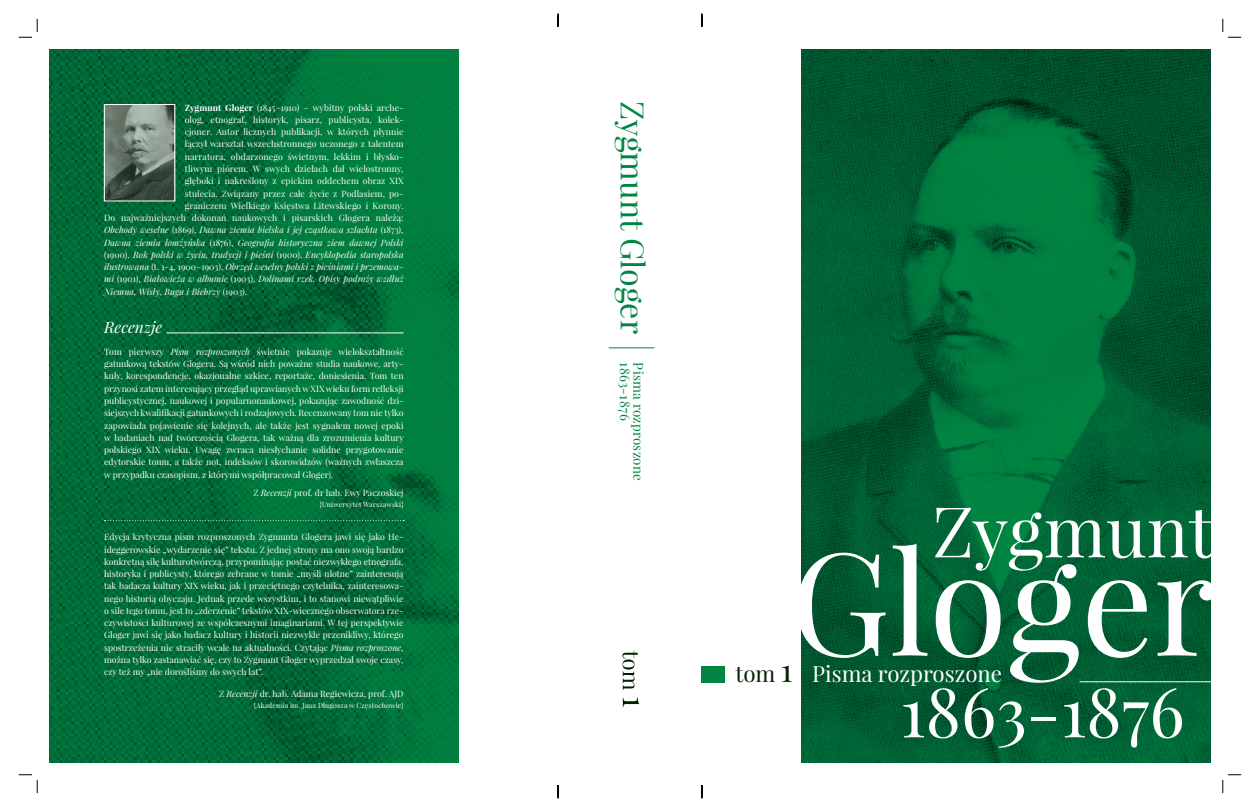
<style>
.page{position:relative;width:1260px;height:812px;background:#fff}
.page>*{position:absolute;margin:0;border:0;box-sizing:border-box;transform-origin:0 0}
.t1{font:142.8px "Playfair Display";color:#fff}
.t2{font:70.09px "Playfair Display";color:#fff}
.t3{font:68.16px "Playfair Display";color:#fff}
.t4{font:32.11px "Playfair Display";color:#008642}
.t5{font:22.31px "Playfair Display";color:#fff}
.t6{font:22.31px "Playfair Display";color:#020}
.t7{font:italic 15.75px "Playfair Display";color:#fff}
.t8{font:13.39px "Playfair Display";letter-spacing:.02em;color:#008642}
.t9{font:8.75px/12.2px "Playfair Display";letter-spacing:.01em;color:#fff;text-align:justify}
.t10{font:italic 8.75px "Playfair Display";letter-spacing:.01em;color:#fff}
.t11{font:7px "Playfair Display";letter-spacing:.02em;color:#fff}
.s1{font-weight:700}
.s2{font-style:normal}
.s3{font-style:italic}
.s4{font-size:31.5px}
</style>
<div class="page">
<img style="left:801px;top:50px;width:409px;height:711px">
<img style="left:50px;top:50px;width:409px;height:711px">
<svg style="left:105px;top:520px;width:299px;height:1px"></svg>
<hr style="left:609px;top:347px;width:45px;height:1px;background:#008642">
<hr style="left:1080px;top:681px;width:143px;height:1px;background:#fff">
<hr style="left:166px;top:332px;width:238px;height:1px;background:#fff">
<svg style="left:622px;top:650px;width:17px;height:56px"></svg>
<img style="left:106px;top:106px;width:67px;height:93px">
<div style="left:104px;top:104px;width:71px;height:97px;border:1px solid #fff"></div>
<div style="left:702px;top:665px;width:23px;height:16px;background:#008642"></div>
<svg style="left:19px;top:19px;width:19px;height:19px"></svg>
<svg style="left:19px;top:774px;width:19px;height:18px"></svg>
<svg style="left:1222px;top:19px;width:19px;height:19px"></svg>
<svg style="left:1222px;top:774px;width:19px;height:18px"></svg>
<svg style="left:558px;top:14px;width:1px;height:13px"></svg>
<svg style="left:558px;top:785px;width:1px;height:12px"></svg>
<svg style="left:701px;top:14px;width:2px;height:13px"></svg>
<svg style="left:701px;top:785px;width:2px;height:12px"></svg>
<p class="t9" style="left:185px;top:101px;width:220px"><span class="s1">Zygmunt Gloger</span> (1845–1910) – wybitny polski arche-</p>
<p class="t9" style="left:185px;top:113px;width:220px">olog, etnograf, historyk, pisarz, publicysta, kolek-</p>
<p class="t9" style="left:185px;top:126px;width:220px">cjoner. Autor licznych publikacji, w których płynnie</p>
<p class="t9" style="left:185px;top:138px;width:220px">łączył warsztat wszechstronnego uczonego z talentem</p>
<p class="t9" style="left:185px;top:150px;width:220px">narratora, obdarzonego świetnym, lekkim i błysko-</p>
<p class="t9" style="left:185px;top:162px;width:220px">tliwym piórem. W swych dziełach dał wielostronny,</p>
<p class="t9" style="left:185px;top:175px;width:220px">głęboki i nakreślony z epickim oddechem obraz XIX</p>
<p class="t9" style="left:185px;top:187px;width:220px">stulecia. Związany przez całe życie z Podlasiem, po-</p>
<p class="t9" style="left:185px;top:199px;width:220px">graniczem Wielkiego Księstwa Litewskiego i Korony.</p>
<p class="t9" style="left:104px;top:211px;width:301px">Do najważniejszych dokonań naukowych i pisarskich Glogera należą:</p>
<p class="t10" style="left:104px;top:224px;width:301px">Obchody weselne <span class="s2">(1869),</span> Dawna ziemia bielska i jej cząstkowa szlachta <span class="s2">(1873),</span></p>
<p class="t10" style="left:104px;top:236px;width:301px">Dawna ziemia łomżyńska <span class="s2">(1876),</span> Geografia historyczna ziem dawnej Polski</p>
<p class="t10" style="left:104px;top:248px;width:301px"><span class="s2">(1900),</span> Rok polski w życiu, tradycji i pieśni <span class="s2">(1900),</span> Encyklopedia staropolska</p>
<p class="t10" style="left:104px;top:261px;width:301px">ilustrowana <span class="s2">(t. 1-4, 1900–1903),</span> Obrzęd weselny polski z pieśniami i przemowa-</p>
<p class="t10" style="left:104px;top:273px;width:301px">mi <span class="s2">(1901),</span> Białowieża w albumie <span class="s2">(1903),</span> Dolinami rzek. Opisy podroży wzdłuż</p>
<p class="t10" style="left:104px;top:285px;width:144px">Niemna, Wisły, Bugu i Biebrzy <span class="s2">(1903).</span></p>
<p class="t7" style="left:104px;top:317px;width:60px">Recenzje</p>
<p class="t9" style="left:104px;top:345px;width:301px">Tom pierwszy <span class="s3">Pism rozproszonych</span> świetnie pokazuje wielokształtność gatunkową tekstów Glogera. Są wśród nich poważne studia naukowe, arty&shy;kuły, korespondencje, okazjonalne szkice, reportaże, doniesienia. Tom ten przynosi zatem interesujący przegląd uprawianych w XIX wieku form refleksji publicystycznej, naukowej i popularnonaukowej, pokazując zawodność dzi&shy;siejszych kwalifikacji gatunkowych i rodzajowych. Recenzowany tom nie tylko zapowiada pojawienie się kolejnych, ale także jest sygnałem nowej epoki w badaniach nad twórczością Glogera, tak ważną dla zrozumienia kultury polskiego XIX wieku. Uwagę zwraca niesłychanie solidne przygotowanie edytorskie tomu, a także not, indeksów i skorowidzów (ważnych zwłaszcza w przypadku czasopism, z którymi współpracował Gloger).</p>
<p class="t9" style="left:253px;top:486px;width:152px">Z <span class="s3">Recenzji</span> prof. dr hab. Ewy Paczoskiej</p>
<p class="t11" style="left:320px;top:499px;width:85px">{Uniwersytet Warszawski}</p>
<p class="t9" style="left:104px;top:530px;width:301px">Edycja krytyczna pism rozproszonych Zygmunta Glogera jawi się jako He&shy;ideggerowskie „wydarzenie się” tekstu. Z jednej strony ma ono swoją bardzo konkretną siłę kulturotwórczą, przypominając postać niezwykłego etnografa, historyka i publicysty, którego zebrane w tomie „myśli ulotne” zainteresują tak badacza kultury XIX wieku, jak i przeciętnego czytelnika, zainteresowa&shy;nego historią obyczaju. Jednak przede wszystkim, i to stanowi niewątpliwie o sile tego tomu, jest to „zderzenie” tekstów XIX-wiecznego obserwatora rze&shy;czywistości kulturowej ze współczesnymi imaginariami. W tej perspektywie Gloger jawi się jako badacz kultury i historii niezwykle przenikliwy, którego spostrzeżenia nie straciły wcale na aktualności. Czytając <span class="s3">Pisma rozproszone</span>, można tylko zastanawiać się, czy to Zygmunt Gloger wyprzedzał swoje czasy, czy też my „nie dorośliśmy do swych lat”.</p>
<p class="t9" style="left:219px;top:687px;width:186px">Z <span class="s3">Recenzji</span> dr. hab. Adama Regiewicza, prof. AJD</p>
<p class="t11" style="left:254px;top:700px;width:151px">{Akademia im. Jana Długosza w Częstochowie}</p>
<p class="t4" style="left:653px;top:101px;width:234px;rotate:90deg">Zygmunt Gloger</p>
<p class="t8" style="left:634px;top:362px;width:59px;rotate:90deg">1863-1876</p>
<p class="t8" style="left:647px;top:362px;width:120px;rotate:90deg">Pisma rozproszone</p>
<p class="t2" style="left:932px;top:487px;width:283px">Zygmunt</p>
<p class="t1" style="left:790px;top:512px;width:429px">Gloger</p>
<p class="t5" style="left:812px;top:659px;width:191px">Pisma rozproszone</p>
<p class="t6" style="left:735px;top:659px;width:59px">tom <span class="s4">1</span></p>
<p class="t3" style="left:900px;top:668px;width:286px">1863-1876</p>
</div>
